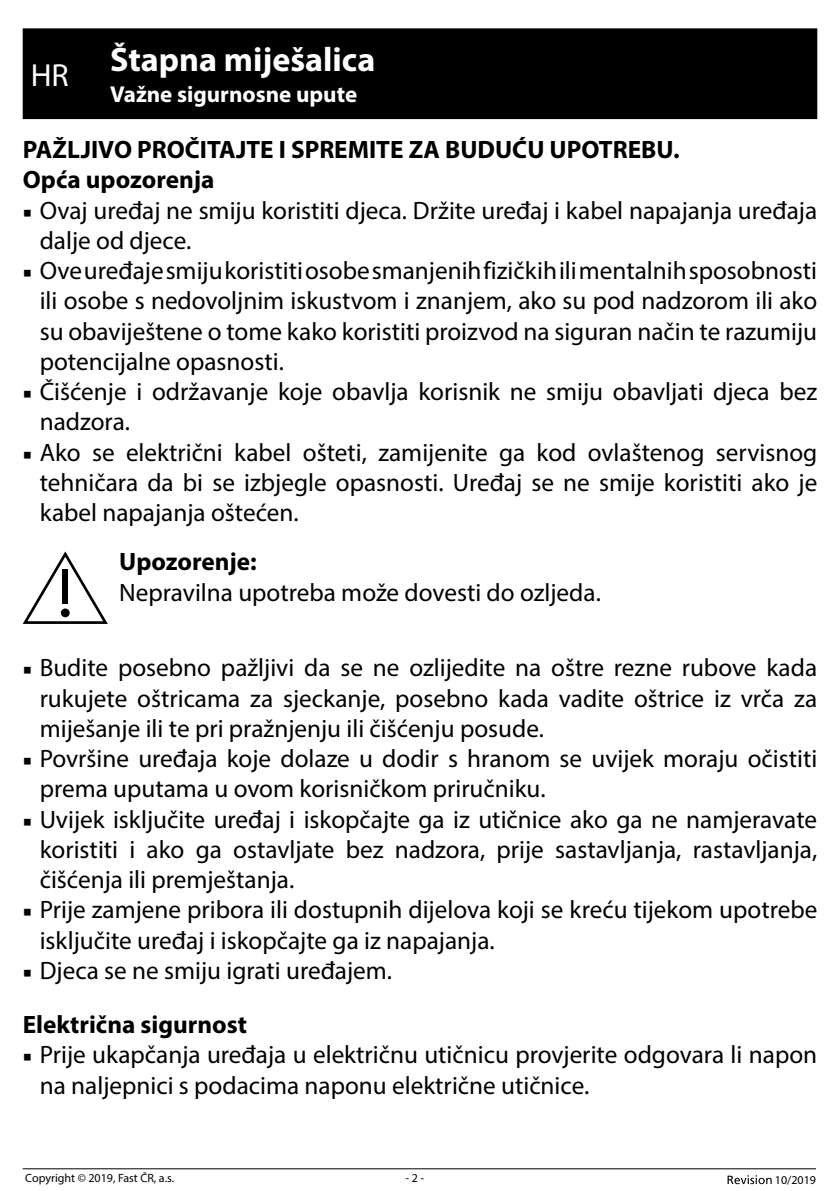
<style>
.page{position:relative;width:840px;height:1191px;background:#fff}
.page>*{position:absolute;margin:0;border:0;box-sizing:border-box;transform-origin:0 0}
.t1{font:700 34px "Myriad Pro";color:#fff}
.t2{font:25.2px/30.2px "Myriad Pro";color:#000}
.t3{font:700 25.2px/30.2px "Myriad Pro";color:#000}
.t4{font:700 23px "Myriad Pro";color:#fff}
.t5{font:12px "Myriad Pro";color:#000}
.s1{font-family:"Minion Pro";font-size:23px}
.s2{font-weight:700}
</style>
<div class="page">
<hr style="left:23px;top:1168px;width:792px;height:1px;background:#000">
<svg style="left:727px;top:1175px;width:44px;height:9px"></svg>
<div style="left:23px;top:28px;width:793px;height:91px;background:#000"></div>
<svg style="left:23px;top:551px;width:85px;height:73px"></svg>
<div style="left:62px;top:569px;width:6px;height:35px;background:#000"></div>
<div style="left:61px;top:608px;width:9px;height:9px;background:#000;border-radius:50%"></div>
<h1 class="t1" style="left:31px;top:37px;width:346px"><sub>HR</sub> Štapna miješalica</h1>
<p class="t4" style="left:110px;top:79px;width:248px">Važne sigurnosne upute</p>
<p class="t3" style="left:23px;top:134px;width:658px">PAŽLJIVO PROČITAJTE I SPREMITE ZA BUDUĆU UPOTREBU.<br>Opća upozorenja</p>
<p class="t2" style="left:40px;top:195px;width:778px;text-indent:-17px"><span class="s1">■</span> Ovaj uređaj ne smiju koristiti djeca. Držite uređaj i kabel napajanja uređaja dalje od djece.</p>
<p class="t2" style="left:40px;top:255px;width:778px;text-align:justify;text-indent:-17px"><span class="s1">■</span> Ove uređaje smiju koristiti osobe smanjenih fizičkih ili mentalnih sposobnosti ili osobe s nedovoljnim iskustvom i znanjem, ako su pod nadzorom ili ako su obaviještene o tome kako koristiti proizvod na siguran način te razumiju potencijalne opasnosti.</p>
<p class="t2" style="left:40px;top:376px;width:778px;text-indent:-17px"><span class="s1">■</span> Čišćenje i održavanje koje obavlja korisnik ne smiju obavljati djeca bez nadzora.</p>
<p class="t2" style="left:40px;top:437px;width:778px;text-align:justify;text-indent:-17px"><span class="s1">■</span> Ako se električni kabel ošteti, zamijenite ga kod ovlaštenog servisnog tehničara da bi se izbjegle opasnosti. Uređaj se ne smije koristiti ako je kabel napajanja oštećen.</p>
<p class="t3" style="left:119px;top:546px;width:139px">Upozorenje:</p>
<p class="t2" style="left:119px;top:576px;width:483px">Nepravilna upotreba može dovesti do ozljeda.</p>
<p class="t2" style="left:40px;top:652px;width:778px;text-align:justify;text-indent:-17px"><span class="s1">■</span> Budite posebno pažljivi da se ne ozlijedite na oštre rezne rubove kada rukujete oštricama za sjeckanje, posebno kada vadite oštrice iz vrča za miješanje ili te pri pražnjenju ili čišćenju posude.</p>
<p class="t2" style="left:40px;top:743px;width:778px;text-indent:-17px"><span class="s1">■</span> Površine uređaja koje dolaze u dodir s hranom se uvijek moraju očistiti prema uputama u ovom korisničkom priručniku.</p>
<p class="t2" style="left:40px;top:803px;width:778px;text-align:justify;text-indent:-17px"><span class="s1">■</span> Uvijek isključite uređaj i iskopčajte ga iz utičnice ako ga ne namjeravate koristiti i ako ga ostavljate bez nadzora, prije sastavljanja, rastavljanja, čišćenja ili premještanja.</p>
<p class="t2" style="left:40px;top:894px;width:778px;text-indent:-17px"><span class="s1">■</span> Prije zamjene pribora ili dostupnih dijelova koji se kreću tijekom upotrebe isključite uređaj i iskopčajte ga iz napajanja.</p>
<p class="t2" style="left:23px;top:943px;width:371px;line-height:54.2px"><span class="s1">■</span> Djeca se ne smiju igrati uređajem.<br><span class="s2">Električna sigurnost</span></p>
<p class="t2" style="left:40px;top:1039px;width:778px;text-indent:-17px"><span class="s1">■</span> Prije ukapčanja uređaja u električnu utičnicu provjerite odgovara li napon na naljepnici s podacima naponu električne utičnice.</p>
<p class="t5" style="left:25px;top:1170px;width:150px">Copyright © 2019, Fast ČR, a.s.</p>
<p class="t5" style="left:405px;top:1170px;width:20px">- 2 -</p>
<p class="t5" style="left:774px;top:1172px;width:43px">10/2019</p>
</div>
